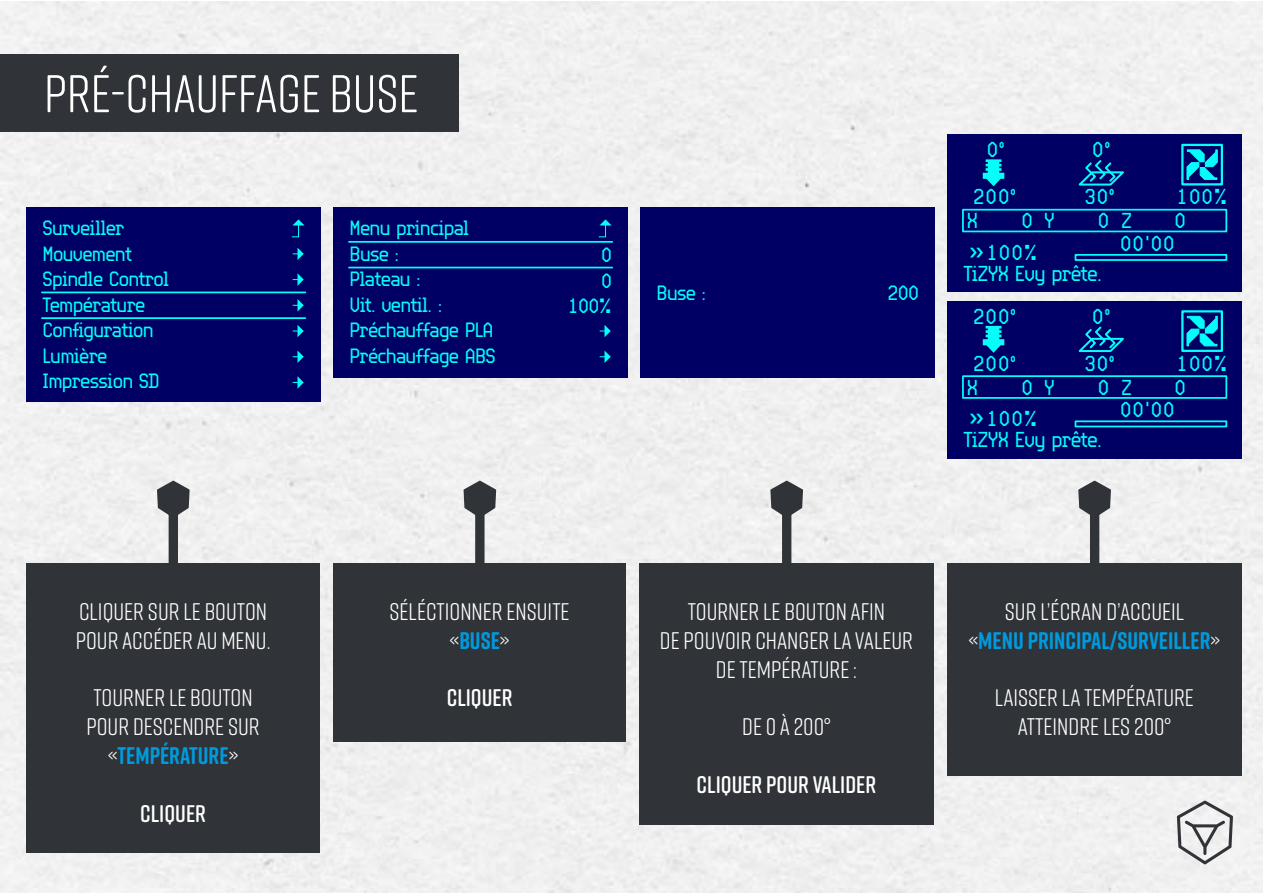
<style>
.page{position:relative;width:1263px;height:893px;background:#fff}
.page>*{position:absolute;margin:0;border:0;box-sizing:border-box;transform-origin:0 0}
.t1{font:52.95px "Rift Soft";color:#fff}
.t2{font:25.95px "Kiro";color:#02fff9;scale:1.3 1}
.t3{font:24px/28.8px "Rift Soft";color:#fff;text-align:center}
.t4{font:700 24px/28.8px "Rift Soft";color:#009ade;text-align:center}
.t5{font:600 24px "Rift Soft";color:#fff}
.t6{font:300 21.6px/47.2px "Video Cond";letter-spacing:.04em;color:#02fff9;text-align:center}
.t7{font:300 21.6px "Video Cond";color:#02fff9}
.t8{font:300 20.7px/25.5px "Video Cond";color:#02fff9}
.s1{font-weight:700;color:#009ade}
.s2{font-weight:400;color:#fff}
</style>
<div class="page">
<div style="left:0;top:1px;width:1263px;height:892px;background:#f0f0f0"></div>
<div style="left:0;top:54px;width:458px;height:78px;background:#303337"></div>
<svg style="left:157px;top:481px;width:33px;height:37px"></svg>
<div style="left:169px;top:494px;width:9px;height:329px;background:#303337"></div>
<div style="left:26px;top:563px;width:294px;height:289px;background:#303337"></div>
<svg style="left:463px;top:481px;width:33px;height:37px"></svg>
<div style="left:475px;top:494px;width:9px;height:228px;background:#303337"></div>
<div style="left:334px;top:563px;width:292px;height:178px;background:#303337"></div>
<svg style="left:770px;top:481px;width:33px;height:37px"></svg>
<div style="left:782px;top:494px;width:9px;height:329px;background:#303337"></div>
<div style="left:639px;top:563px;width:295px;height:262px;background:#303337"></div>
<svg style="left:1078px;top:481px;width:33px;height:37px"></svg>
<div style="left:1090px;top:494px;width:9px;height:264px;background:#303337"></div>
<div style="left:947px;top:563px;width:295px;height:213px;background:#303337"></div>
<div style="left:947px;top:134px;width:295px;height:158px;background:#000064"></div>
<svg style="left:983px;top:159px;width:21px;height:27px"></svg>
<svg style="left:1078px;top:160px;width:46px;height:26px"></svg>
<div style="left:1181px;top:144px;width:42px;height:41px;border:2px solid #02fff9"></div>
<svg style="left:1186px;top:149px;width:32px;height:31px"></svg>
<div style="left:962px;top:209px;width:265px;height:23px;border:2px solid #02fff9"></div>
<div style="left:1074px;top:254px;width:153px;height:7px;border:2px solid #02fff9"></div>
<div style="left:947px;top:301px;width:295px;height:158px;background:#000064"></div>
<svg style="left:983px;top:326px;width:21px;height:27px"></svg>
<svg style="left:1078px;top:326px;width:46px;height:26px"></svg>
<div style="left:1181px;top:310px;width:42px;height:42px;border:2px solid #02fff9"></div>
<svg style="left:1186px;top:315px;width:32px;height:32px"></svg>
<div style="left:962px;top:375px;width:265px;height:24px;border:2px solid #02fff9"></div>
<div style="left:1074px;top:420px;width:153px;height:7px;border:2px solid #02fff9"></div>
<div style="left:26px;top:207px;width:295px;height:195px;background:#000064"></div>
<hr style="left:42px;top:317px;width:263px;height:2px;background:#02fff9">
<hr style="left:42px;top:292px;width:263px;height:1px;background:#02fff9">
<svg style="left:293px;top:299px;width:11px;height:12px"></svg>
<svg style="left:293px;top:325px;width:11px;height:12px"></svg>
<svg style="left:293px;top:350px;width:11px;height:13px"></svg>
<svg style="left:293px;top:376px;width:11px;height:13px"></svg>
<svg style="left:293px;top:273px;width:11px;height:13px"></svg>
<svg style="left:293px;top:248px;width:11px;height:12px"></svg>
<svg style="left:291px;top:219px;width:14px;height:19px"></svg>
<div style="left:333px;top:207px;width:295px;height:171px;background:#000064"></div>
<hr style="left:349px;top:267px;width:263px;height:1px;background:#02fff9">
<hr style="left:349px;top:241px;width:263px;height:2px;background:#02fff9">
<svg style="left:600px;top:325px;width:11px;height:12px"></svg>
<svg style="left:600px;top:350px;width:11px;height:13px"></svg>
<svg style="left:598px;top:219px;width:14px;height:19px"></svg>
<div style="left:640px;top:207px;width:295px;height:171px;background:#000064"></div>
<svg style="left:1177px;top:800px;width:56px;height:64px"></svg>
<h1 class="t1" style="left:44px;top:56px;width:376px">PRÉ-CHAUFFAGE BUSE</h1>
<p class="t8" style="left:43px;top:215px;width:127px">Surveiller<br>Mouvement<br>Spindle Control<br>Température<br>Configuration<br>Lumière<br>Impression SD</p>
<p class="t8" style="left:350px;top:215px;width:147px">Menu principal<br>Buse :<br>Plateau :<br>Vit. ventil. :<br>Préchauffage PLA<br>Préchauffage ABS</p>
<p class="t8" style="left:568px;top:242px;width:45px;text-align:right">0<br>0<br>100%</p>
<p class="t8" style="left:657px;top:279px;width:50px">Buse :</p>
<p class="t8" style="left:888px;top:279px;width:33px">200</p>
<p class="t6" style="left:973px;top:126px;width:43px">0°<br>200°</p>
<p class="t6" style="left:1092px;top:126px;width:18px">0°</p>
<p class="t6" style="left:1085px;top:173px;width:31px">30°</p>
<p class="t6" style="left:1177px;top:173px;width:52px">100%</p>
<p class="t6" style="left:1044px;top:197px;width:11px">Y</p>
<p class="t6" style="left:1098px;top:197px;width:35px">0 Z</p>
<p class="t6" style="left:1175px;top:197px;width:12px">0</p>
<p class="t7" style="left:964px;top:260px;width:139px">TiZYX Evy prête.</p>
<p class="t6" style="left:967px;top:197px;width:12px">X</p>
<p class="t6" style="left:1022px;top:197px;width:12px">0</p>
<p class="t6" style="left:1120px;top:220px;width:55px">00’00</p>
<p class="t6" style="left:987px;top:228px;width:52px">100%</p>
<p class="t2" style="left:969px;top:235px;width:13px">»</p>
<p class="t6" style="left:973px;top:292px;width:43px;text-align:left">200°<br>200°</p>
<p class="t6" style="left:1092px;top:292px;width:18px">0°</p>
<p class="t6" style="left:1085px;top:339px;width:31px">30°</p>
<p class="t6" style="left:1177px;top:339px;width:52px">100%</p>
<p class="t6" style="left:1044px;top:363px;width:11px">Y</p>
<p class="t6" style="left:1098px;top:363px;width:35px">0 Z</p>
<p class="t6" style="left:1175px;top:363px;width:12px">0</p>
<p class="t7" style="left:964px;top:426px;width:139px">TiZYX Evy prête.</p>
<p class="t6" style="left:967px;top:363px;width:12px">X</p>
<p class="t6" style="left:1022px;top:363px;width:12px">0</p>
<p class="t6" style="left:1120px;top:386px;width:55px">00’00</p>
<p class="t6" style="left:987px;top:395px;width:52px">100%</p>
<p class="t2" style="left:969px;top:402px;width:13px">»</p>
<p class="t3" style="left:76px;top:596px;width:196px;text-align:left">CLIQUER SUR LE BOUTON<br>POUR ACCÉDER AU MENU.</p>
<p class="t3" style="left:86px;top:682px;width:175px">TOURNER LE BOUTON<br>POUR DESCENDRE SUR «<span class="s1">TEMPÉRATURE</span>»</p>
<p class="t5" style="left:140px;top:796px;width:67px">CLIQUER</p>
<p class="t3" style="left:390px;top:596px;width:182px">SÉLÉCTIONNER ENSUITE «<span class="s1">BUSE</span>»</p>
<p class="t5" style="left:447px;top:681px;width:67px">CLIQUER</p>
<p class="t3" style="left:660px;top:596px;width:255px">TOURNER LE BOUTON AFIN<br>DE POUVOIR CHANGER LA VALEUR<br>DE TEMPÉRATURE :</p>
<p class="t3" style="left:742px;top:711px;width:90px">DE 0 À 200°</p>
<p class="t5" style="left:697px;top:767px;width:181px">CLIQUER POUR VALIDER</p>
<p class="t4" style="left:969px;top:597px;width:253px"><span class="s2">SUR L’ÉCRAN D’ACCUEIL<br>«</span>MENU PRINCIPAL/SURVEILLER<span class="s2">»</span></p>
<p class="t3" style="left:995px;top:682px;width:200px">LAISSER LA TEMPÉRATURE<br>ATTEINDRE LES 200°</p>
</div>
